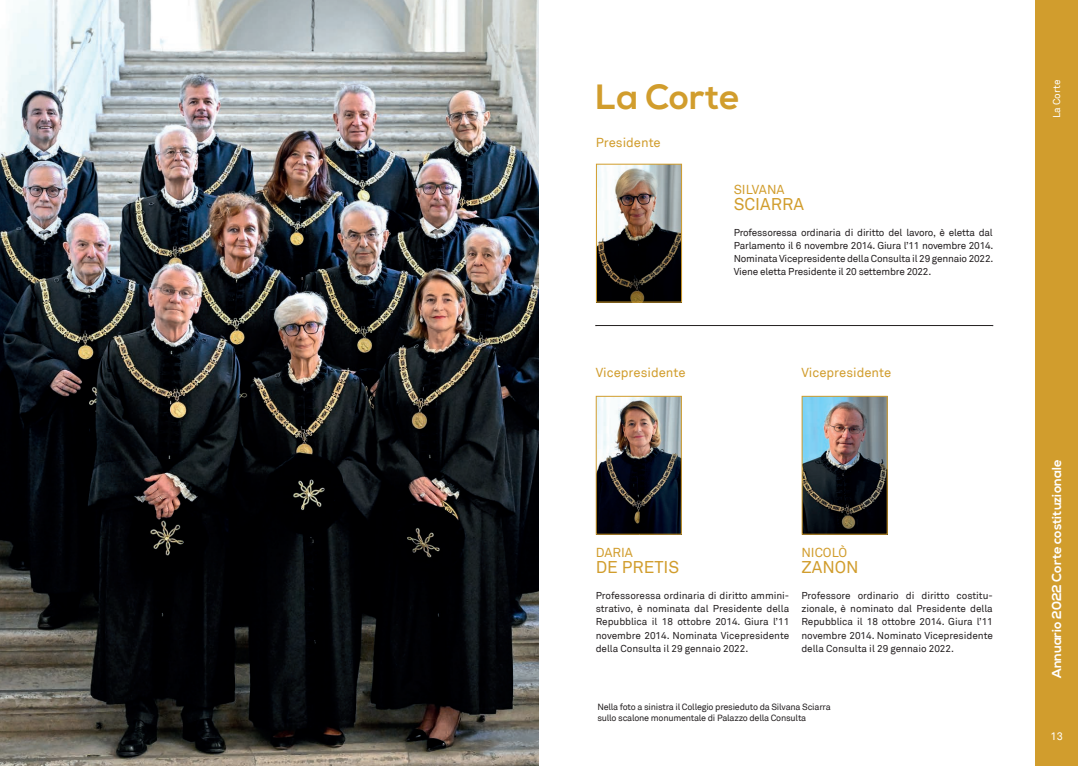
<style>
.page{position:relative;width:1078px;height:766px;background:#fff}
.page>*{position:absolute;margin:0;border:0;box-sizing:border-box;transform-origin:0 0}
.t1{font:700 35px "Nexa";letter-spacing:.02em;color:#d19d2d}
.t2{font:17px "Akkurat";color:#d19d2d}
.t3{font:13px "Akkurat";color:#d19d2d}
.t4{font:700 13px "Nexa";color:#fff}
.t5{font:11px "Akkurat";color:#fff}
.t6{font:10px/13px "Akkurat";letter-spacing:-.005em;color:#231f20;text-align:justify}
.t7{font:10px "Akkurat";color:#fff}
.t8{font:9px/10.8px "Akkurat";letter-spacing:-.025em;color:#231f20}
</style>
<div class="page">
<div style="left:1035px;top:0;width:42px;height:765px;background:#d19d2d"></div>
<img style="left:597px;top:166px;width:83px;height:134px">
<div style="left:595px;top:164px;width:87px;height:138px;border:1px solid #d19d2d"></div>
<img style="left:803px;top:397px;width:82px;height:135px">
<img style="left:597px;top:397px;width:82px;height:135px">
<div style="left:595px;top:395px;width:86px;height:139px;border:1px solid #d19d2d"></div>
<hr style="left:595px;top:325px;width:397px;height:1px;background:#231f20">
<img style="left:0;top:0;width:539px;height:765px">
<h1 class="t1" style="left:595px;top:77px;width:146px">La Corte</h1>
<h3 class="t3" style="left:595px;top:134px;width:67px">Presidente</h3>
<h3 class="t3" style="left:733px;top:181px;width:52px">SILVANA</h3>
<h2 class="t2" style="left:733px;top:194px;width:72px">SCIARRA</h2>
<p class="t6" style="left:733px;top:226px;width:261px">Professoressa ordinaria di diritto del lavoro, è eletta dal Parlamento il 6 novembre 2014. Giura l’11 novembre 2014.<br>Nominata Vicepresidente della Consulta il 29 gennaio 2022.<br>Viene eletta Presidente il 20 settembre 2022.</p>
<h3 class="t3" style="left:595px;top:365px;width:91px">Vicepresidente</h3>
<h3 class="t3" style="left:801px;top:365px;width:91px">Vicepresidente</h3>
<h3 class="t3" style="left:595px;top:545px;width:39px">DARIA</h3>
<h2 class="t2" style="left:595px;top:557px;width:85px">DE PRETIS</h2>
<p class="t6" style="left:595px;top:589px;width:195px">Professoressa ordinaria di diritto ammini&shy;strativo, è nominata dal Presidente della Repubblica il 18 ottobre 2014. Giura l’11 novembre 2014. Nominata Vicepresidente della Consulta il 29 gennaio 2022.</p>
<h3 class="t3" style="left:801px;top:545px;width:47px">NICOLÒ</h3>
<h2 class="t2" style="left:801px;top:557px;width:59px">ZANON</h2>
<p class="t6" style="left:801px;top:589px;width:193px">Professore ordinario di diritto costitu&shy;zionale, è nominato dal Presidente della Repubblica il 18 ottobre 2014. Giura l’11 novembre 2014. Nominato Vicepresidente della Consulta il 29 gennaio 2022.</p>
<p class="t8" style="left:597px;top:701px;width:235px">Nella foto a sinistra il Collegio presieduto da Silvana Sciarra sullo scalone monumentale di Palazzo della Consulta</p>
<p class="t7" style="left:1050px;top:118px;width:40px;rotate:-90deg">La Corte</p>
<h3 class="t4" style="left:1048px;top:678px;width:220px;rotate:-90deg">Annuario 2022 Corte costituzionale</h3>
<p class="t5" style="left:1050px;top:729px;width:14px">13</p>
</div>
